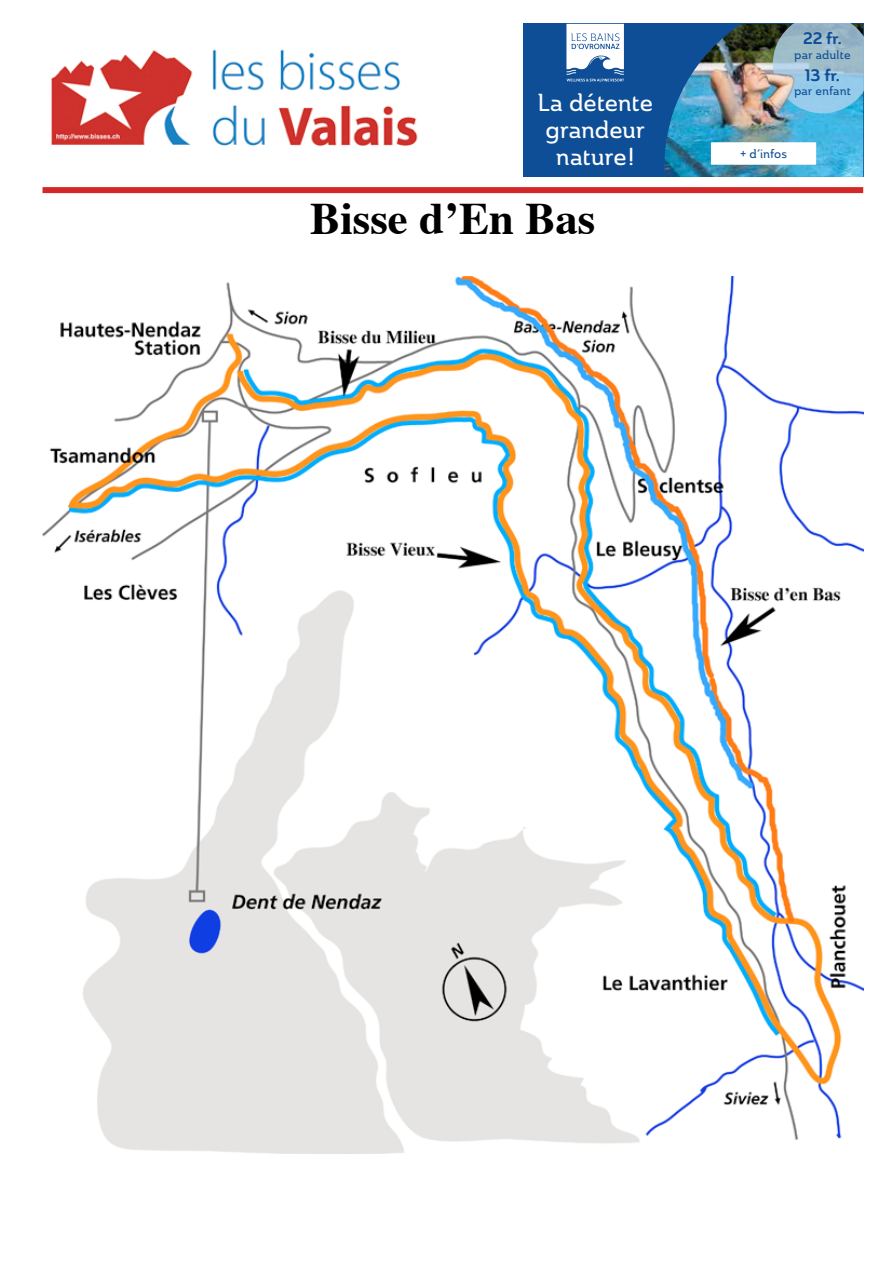
<style>
.page{position:relative;width:893px;height:1263px;background:#fff}
.page>*{position:absolute;margin:0;border:0;box-sizing:border-box;transform-origin:0 0}
.t1{font:700 45px "Times";color:#000}
.t2{font:24.3px/27px "Ainslie Nor Med";letter-spacing:-.01em;color:#fff;text-align:center}
.t3{font:16.5px "Ainslie Nor Bol";letter-spacing:.005em;color:#0e4e96}
.t4{font:12.3px "Ainslie Nor Med";color:#0e4e96}
.t5{font:12.15px "Ainslie Nor Med";letter-spacing:.01em;color:#0e4e96}
</style>
<div class="page">
<img style="left:51px;top:49px;width:367px;height:97px">
<img style="left:43px;top:276px;width:820px;height:878px">
<div style="left:43px;top:187px;width:820px;height:6px;background:#d32827"></div>
<div style="left:523px;top:24px;width:340px;height:153px;background:#0e4e96"></div>
<svg style="left:566px;top:24px;width:58px;height:57px"></svg>
<img style="left:664px;top:24px;width:199px;height:153px">
<p class="t2" style="left:537px;top:89px;width:117px">La détente grandeur nature!</p>
<h1 class="t1" style="left:310px;top:175px;width:287px">Bisse d’En Bas</h1>
<p class="t3" style="left:803px;top:27px;width:40px">22 fr.</p>
<p class="t5" style="left:794px;top:47px;width:58px">par adulte</p>
<p class="t3" style="left:805px;top:64px;width:36px">13 fr.</p>
<p class="t5" style="left:794px;top:83px;width:58px">par enfant</p>
<p class="t4" style="left:740px;top:146px;width:48px">+ d’infos</p>
</div>
